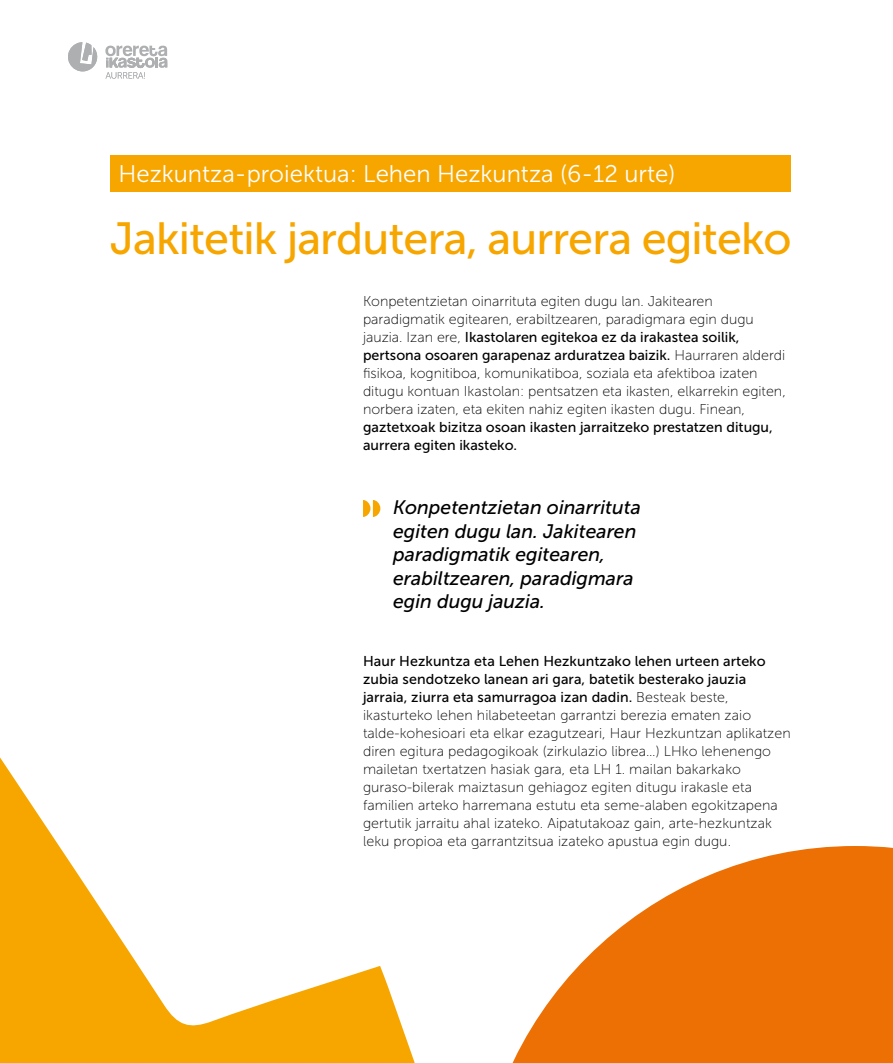
<style>
.page{position:relative;width:893px;height:1063px;background:#fff}
.page>*{position:absolute;margin:0;border:0;box-sizing:border-box;transform-origin:0 0}
.t1{font:45px "Museo Sans 500";letter-spacing:-.02em;color:#f7a600}
.t2{font:24px "Museo Sans 300";color:#fff}
.t3{font:italic 19.5px/23.4px "Museo Sans 500";color:#000}
.t4{font:14.25px/18px "Museo Sans 100";letter-spacing:.005em;color:#000}
.s1{font-family:"Museo Sans 500"}
</style>
<div class="page">
<svg style="left:68px;top:42px;width:29px;height:29px"></svg>
<svg style="left:105px;top:45px;width:62px;height:34px"></svg>
<svg style="left:0;top:757px;width:415px;height:306px"></svg>
<svg style="left:363px;top:500px;width:17px;height:17px"></svg>
<div style="left:110px;top:155px;width:680px;height:36px;background:#f7a600"></div>
<svg style="left:512px;top:846px;width:381px;height:217px;fill:#ed7004"></svg>
<p class="t2" style="left:118px;top:161px;width:558px">Hezkuntza-proiektua: Lehen Hezkuntza (6-12 urte)</p>
<p class="t1" style="left:110px;top:214px;width:683px">Jakitetik jardutera, aurrera egiteko</p>
<p class="t4" style="left:363px;top:292px;width:424px">Konpetentzietan oinarrituta egiten dugu lan. Jakitearen paradigmatik egitearen, erabiltzearen, paradigmara egin dugu jauzia. Izan ere, <span class="s1">Ikastolaren egitekoa ez da irakastea soilik, pertsona osoaren garapenaz arduratzea baizik.</span> Haurraren alderdi fisikoa, kognitiboa, komunikatiboa, soziala eta afektiboa izaten ditugu kontuan Ikastolan: pentsatzen eta ikasten, elkarrekin egiten, norbera izaten, eta ekiten nahiz egiten ikasten dugu. Finean, <span class="s1">gaztetxoak bizitza osoan ikasten jarraitzeko prestatzen ditugu, aurrera egiten ikasteko.</span></p>
<p class="t3" style="left:393px;top:496px;width:249px">Konpetentzietan oinarrituta egiten dugu lan. Jakitearen paradigmatik egitearen, erabiltzearen, paradigmara egin dugu jauzia.</p>
<p class="t4" style="left:363px;top:652px;width:429px"><span class="s1">Haur Hezkuntza eta Lehen Hezkuntzako lehen urteen arteko zubia sendotzeko lanean ari gara, batetik besterako jauzia jarraia, ziurra eta samurragoa izan dadin.</span> Besteak beste, ikasturteko lehen hilabeteetan garrantzi berezia ematen zaio talde-kohesioari eta elkar ezagutzeari, Haur Hezkuntzan aplikatzen diren egitura pedagogikoak (zirkulazio librea…) LHko lehenengo mailetan txertatzen hasiak gara, eta LH 1. mailan bakarkako guraso-bilerak maiztasun gehiagoz egiten ditugu irakasle eta familien arteko harremana estutu eta seme-alaben egokitzapena gertutik jarraitu ahal izateko. Aipatutakoaz gain, arte-hezkuntzak leku propioa eta garrantzitsua izateko apustua egin dugu.</p>
</div>
